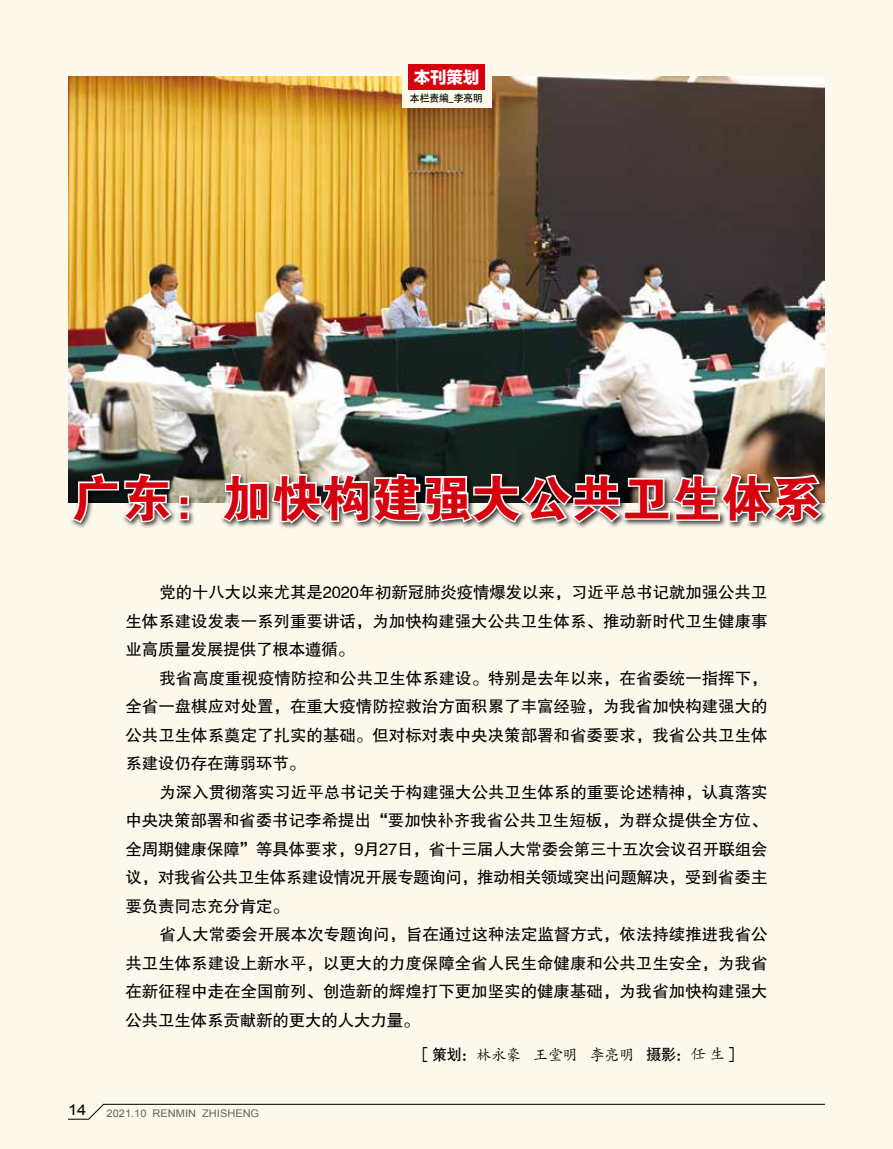
<style>
.page{position:relative;width:893px;height:1149px;background:#fff}
.page>*{position:absolute;margin:0;border:0;box-sizing:border-box;transform-origin:0 0}
.t1{font:49.5px "FZDHTJW GB1 0";letter-spacing:.01em;color:#d7000f}
.t2{font:16.5px/28.5px "FZHTJW GB1 0";color:#000;text-align:justify}
.t3{font:16.5px "FZLTTHJW GB1 0";color:#fff}
.t4{font:15px "FZKTJW GB1 0";letter-spacing:-.01em;color:#000}
.t5{font:15px "Arial";color:#000;scale:1.1 1}
.t6{font:10.5px "Arial";color:#636262;scale:1.05 1}
.t7{font:9.75px "Heiti CSEG Medium GB";color:#000}
.s1{font-family:"Heiti CSEG Medium GB"}
</style>
<div class="page">
<div style="left:0;top:0;width:893px;height:1148px;background:#fcf8eb"></div>
<img style="left:68px;top:77px;width:756px;height:358px">
<div style="left:402px;top:64px;width:89px;height:44px;background:#fcf8eb"></div>
<div style="left:69px;top:471px;width:759px;height:58px;background:#000;opacity:.75"></div>
<img style="left:68px;top:435px;width:756px;height:90px">
<div style="left:408px;top:64px;width:77px;height:25px;background:#d7000f"></div>
<svg style="left:68px;top:1103px;width:757px;height:16px"></svg>
<p class="t3" style="left:414px;top:68px;width:67px">本刊策划</p>
<p class="t7" style="left:410px;top:93px;width:75px">本栏责编_李亮明</p>
<h1 class="t1" style="left:72px;top:471px;width:751px">广东：加快构建强大公共卫生体系</h1>
<p class="t2" style="left:125px;top:578px;width:644px;text-indent:34px">党的十八大以来尤其是2020年初新冠肺炎疫情爆发以来，习近平总书记就加强公共卫生体系建设发表一系列重要讲话，为加快构建强大公共卫生体系、推动新时代卫生健康事业高质量发展提供了根本遵循。</p>
<p class="t2" style="left:125px;top:663px;width:644px;text-indent:34px">我省高度重视疫情防控和公共卫生体系建设。特别是去年以来，在省委统一指挥下，全省一盘棋应对处置，在重大疫情防控救治方面积累了丰富经验，为我省加快构建强大的公共卫生体系奠定了扎实的基础。但对标对表中央决策部署和省委要求，我省公共卫生体系建设仍存在薄弱环节。</p>
<p class="t2" style="left:125px;top:777px;width:644px;text-indent:34px">为深入贯彻落实习近平总书记关于构建强大公共卫生体系的重要论述精神，认真落实中央决策部署和省委书记李希提出“要加快补齐我省公共卫生短板，为群众提供全方位、全周期健康保障”等具体要求，9月27日，省十三届人大常委会第三十五次会议召开联组会议，对我省公共卫生体系建设情况开展专题询问，推动相关领域突出问题解决，受到省委主要负责同志充分肯定。</p>
<p class="t2" style="left:125px;top:920px;width:644px;text-indent:34px">省人大常委会开展本次专题询问，旨在通过这种法定监督方式，依法持续推进我省公共卫生体系建设上新水平，以更大的力度保障全省人民生命健康和公共卫生安全，为我省在新征程中走在全国前列、创造新的辉煌打下更加坚实的健康基础，为我省加快构建强大公共卫生体系贡献新的更大的人大力量。</p>
<p class="t4" style="left:420px;top:1046px;width:317px"><span class="s1">[ 策划：</span>林永豪 王堂明 李亮明 <span class="s1">摄影：</span>任 生 <span class="s1">]</span></p>
<p class="t5" style="left:68px;top:1099px;width:18px">14</p>
<p class="t6" style="left:107px;top:1105px;width:147px">2021.10 RENMIN ZHISHENG</p>
</div>
